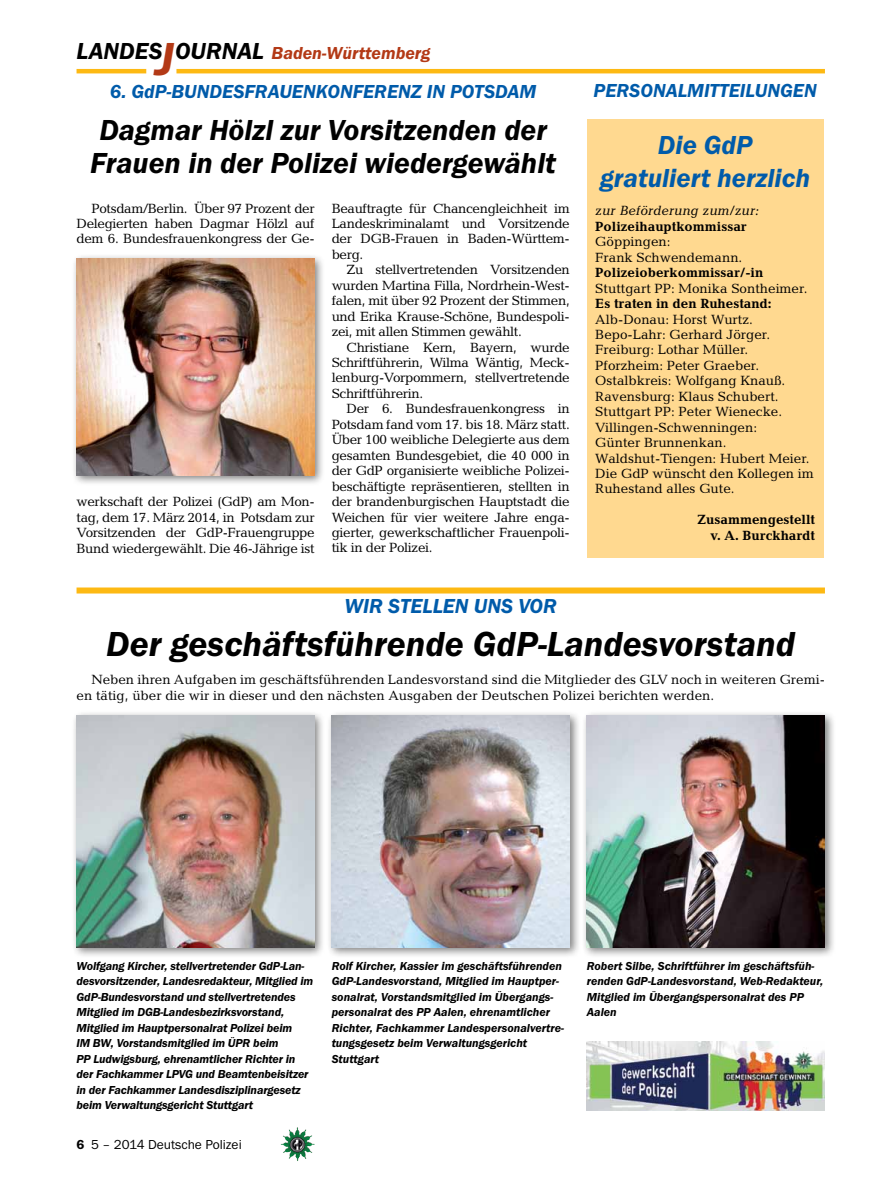
<style>
.page{position:relative;width:893px;height:1191px;background:#fff}
.page>*{position:absolute;margin:0;border:0;box-sizing:border-box;transform-origin:0 0}
.t1{font:italic 600 36px "Franklin Gothic Itc T";color:#000}
.t2{font:italic 600 30px/33px "Franklin Gothic Itc T";color:#000;text-align:center}
.t3{font:italic 600 27px/33px "Franklin Gothic Itc T";color:#005baa;text-align:center}
.t4{font:italic 600 21px "Franklin Gothic Itc T";color:#005baa}
.t5{font:italic 600 19.5px "Franklin Gothic Itc T";color:#005baa}
.t6{font:italic 600 18px "Franklin Gothic Itc T";color:#b33916}
.t7{font:13.5px/15.5px "Candida";color:#000;text-align:justify}
.t8{font:700 13.5px/15.5px "Candida";color:#000;text-align:right}
.t9{font:13.5px "Franklin Gothic Itc T";color:#000}
.t10{font:italic 13.5px "Candida";color:#000}
.t11{font:italic 600 12px/15.5px "Franklin Gothic Itc T";letter-spacing:-.01em;color:#000}
.s1{font-size:24px;color:#000}
.s2{font-size:48px}
.s3{font-weight:600}
</style>
<div class="page">
<hr style="left:77px;top:69px;width:69px;height:4px;background:#fdb913">
<hr style="left:176px;top:69px;width:649px;height:4px;background:#fdb913">
<img style="left:281px;top:1128px;width:16px;height:24px">
<div style="left:71px;top:710px;width:255px;height:249px;background:#000;opacity:.5"></div>
<img style="left:77px;top:716px;width:238px;height:231px">
<div style="left:326px;top:710px;width:255px;height:249px;background:#000;opacity:.5"></div>
<img style="left:332px;top:716px;width:238px;height:231px">
<div style="left:582px;top:710px;width:254px;height:249px;background:#000;opacity:.5"></div>
<img style="left:587px;top:716px;width:238px;height:231px">
<div style="left:77px;top:587px;width:748px;height:6px;background:#fdb913"></div>
<div style="left:71px;top:254px;width:255px;height:232px;background:#000;opacity:.5"></div>
<img style="left:77px;top:259px;width:238px;height:216px">
<img style="left:587px;top:1041px;width:238px;height:69px">
<div style="left:587px;top:119px;width:237px;height:438px;background:#ffd990"></div>
<h3 class="t6" style="left:77px;top:42px;width:356px"><span class="s1">LANDES</span><span class="s2">J</span><span class="s1">OURNAL</span> Baden-Württemberg</h3>
<h3 class="t5" style="left:110px;top:80px;width:88px">6. GdP-Bundes</h3>
<h3 class="t5" style="left:245px;top:80px;width:24px">frauen</h3>
<h3 class="t5" style="left:316px;top:80px;width:61px">kon feren</h3>
<h3 class="t5" style="left:411px;top:80px;width:127px">z in Potsda m</h3>
<h2 class="t2" style="left:90px;top:113px;width:468px">Dagmar Hölzl zur Vorsitzenden der<br>Frauen in der Polizei wiedergewählt</h2>
<p class="t7" style="left:332px;top:200px;width:240px">Beauftragte für Chancengleichheit im Landeskriminalamt und Vorsitzende der DGB-Frauen in Baden-Württem&shy;berg.</p>
<p class="t7" style="left:332px;top:262px;width:240px;text-indent:15px">Zu stellvertretenden Vorsitzenden wurden Martina Filla, Nordrhein-West&shy;falen, mit über 92 Prozent der Stimmen, und Erika Krause-Schöne, Bundespoli&shy;zei, mit allen Stimmen gewählt.</p>
<p class="t7" style="left:332px;top:339px;width:240px;text-indent:15px">Christiane Kern, Bayern, wurde Schriftführerin, Wilma Wäntig, Meck&shy;lenburg-Vorpommern, stellvertretende Schriftführerin.</p>
<p class="t7" style="left:332px;top:401px;width:240px;text-indent:15px">Der 6. Bundesfrauenkongress in Potsdam fand vom 17. bis 18. März statt.<br>Über 100 weibliche Delegierte aus dem gesamten Bundesgebiet, die 40 000 in der GdP organisierte weibliche Polizei&shy;beschäftigte repräsentieren, stellten in der brandenburgischen Hauptstadt die Weichen für vier weitere Jahre enga&shy;gierter, gewerkschaftlicher Frauenpoli&shy;tik in der Polizei.</p>
<p class="t7" style="left:77px;top:200px;width:240px;text-indent:15px">Potsdam/Berlin. Über 97 Prozent der Delegierten haben Dagmar Hölzl auf dem 6. Bundesfrauenkongress der Ge-</p>
<p class="t7" style="left:77px;top:494px;width:240px">werkschaft der Polizei (GdP) am Mon&shy;tag, dem 17. März 2014, in Potsdam zur Vorsitzenden der GdP-Frauengruppe Bund wiedergewählt. Die 46-Jährige ist</p>
<h3 class="t5" style="left:594px;top:79px;width:25px">Personal</h3>
<h3 class="t5" style="left:687px;top:79px;width:119px">mitteilungen</h3>
<h3 class="t3" style="left:600px;top:128px;width:212px">Die GdP gratuliert herzlich</h3>
<p class="t10" style="left:595px;top:203px;width:165px">zur Beförderung zum/zur:</p>
<p class="t8" style="left:595px;top:218px;width:153px">Polizeihauptkommissar</p>
<p class="t7" style="left:595px;top:234px;width:149px">Göppingen:<br>Frank Schwendemann.</p>
<p class="t8" style="left:595px;top:265px;width:170px">Polizeioberkommissar/-in</p>
<p class="t7" style="left:595px;top:280px;width:214px">Stuttgart PP: Monika Sontheimer.</p>
<p class="t8" style="left:595px;top:296px;width:178px">Es traten in den Ruhestand:</p>
<p class="t7" style="left:595px;top:311px;width:220px;text-align:left">Alb-Donau: Horst Wurtz.<br>Bepo-Lahr: Gerhard Jörger.<br>Freiburg: Lothar Müller.<br>Pforzheim: Peter Graeber.<br>Ostalbkreis: Wolfgang Knauß.<br>Ravensburg: Klaus Schubert.<br>Stuttgart PP: Peter Wienecke.<br>Villingen-Schwenningen:<br>Günter Brunnenkan.<br>Waldshut-Tiengen: Hubert Meier.<br>Die GdP wünscht den Kollegen im<br>Ruhestand alles Gute.</p>
<p class="t8" style="left:697px;top:512px;width:119px">Zusammengestellt v. A. Burckhardt</p>
<h3 class="t4" style="left:345px;top:594px;width:79px">Wir stellen</h3>
<h3 class="t4" style="left:474px;top:594px;width:14px">uns</h3>
<h3 class="t4" style="left:518px;top:594px;width:14px">vor</h3>
<h1 class="t1" style="left:106px;top:623px;width:691px">Der geschäftsführende GdP-Landesvorstand</h1>
<p class="t7" style="left:77px;top:672px;width:750px;text-indent:15px">Neben ihren Aufgaben im geschäftsführenden Landesvorstand sind die Mitglieder des GLV noch in weiteren Gremi&shy;en tätig, über die wir in dieser und den nächsten Ausgaben der Deutschen Polizei berichten werden.</p>
<p class="t11" style="left:77px;top:958px;width:238px">Wolfgang Kircher, stellvertretender GdP-Lan&shy;desvorsitzender, Landesredakteur, Mitglied im GdP-Bundesvorstand und stellvertretendes Mitglied im DGB-Landesbezirksvorstand, Mitglied im Hauptpersonalrat Polizei beim<br>IM BW, Vorstandsmitglied im ÜPR beim<br>PP Ludwigsburg, ehrenamtlicher Richter in der Fachkammer LPVG und Beamtenbeisitzer in der Fachkammer Landesdisziplinargesetz beim Verwaltungsgericht Stuttgart</p>
<p class="t11" style="left:332px;top:958px;width:234px">Rolf Kircher, Kassier im geschäftsführenden GdP-Landesvorstand, Mitglied im Hauptper&shy;sonalrat, Vorstandsmitglied im Übergangs&shy;personalrat des PP Aalen, ehrenamtlicher Richter, Fachkammer Landespersonalvertre&shy;tungsgesetz beim Verwaltungsgericht Stuttgart</p>
<p class="t11" style="left:587px;top:958px;width:238px">Robert Silbe, Schriftführer im geschäftsfüh&shy;renden GdP-Landesvorstand, Web-Redakteur, Mitglied im Übergangspersonalrat des PP Aalen</p>
<p class="t9" style="left:77px;top:1136px;width:167px"><span class="s3">6</span> 5 – 2014 Deutsche Polizei</p>
</div>
